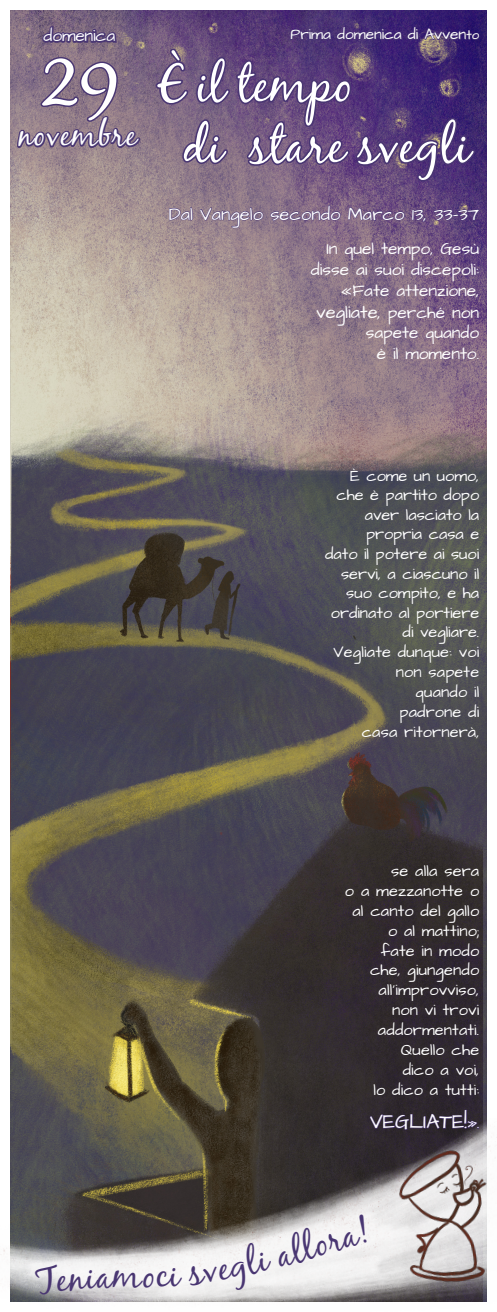
<style>
.page{position:relative;width:497px;height:1312px;background:#fff}
.page>*{position:absolute;margin:0;border:0;box-sizing:border-box;transform-origin:0 0}
.t1{font:78.3px "Black Jack";color:#fff}
.t2{font:50.73px "Black Jack";letter-spacing:.01em;color:#fff}
.t3{font:36.12px "Black Jack";color:#493672}
.t4{font:32.5px "Black Jack";letter-spacing:.025em;color:#fff}
.t5{font:20.4px "Architects Daughter";color:#fff}
.t6{font:18.35px "Architects Daughter";color:#fff}
.t7{font:17.4px "Architects Daughter";letter-spacing:-.01em;color:#fff}
.t8{font:17.27px "Architects Daughter";color:#fff}
.t9{font:16.3px/19.9px "Architects Daughter";letter-spacing:.01em;color:#fff;text-align:right}
.t10{font:15.4px "Architects Daughter";color:#fff}
.s1{font-size:13.25px}
.s2{font-size:17.27px}
.s3{font-size:15.3px}
</style>
<div class="page">
<img style="left:11px;top:11px;width:474px;height:1070px">
<img style="left:0;top:1081px;width:487px;height:221px">
<svg style="left:40px;top:10px;width:79px;height:37px;background:#6e5a7a"></svg>
<svg style="left:16px;top:55px;width:125px;height:121px;background:#847085"></svg>
<svg style="left:154px;top:10px;width:325px;height:524px;background:#79657e"></svg>
<img style="left:363px;top:1108px;width:133px;height:194px">
<svg style="left:35px;top:1263px;width:108px;height:31px"></svg>
<svg style="left:156px;top:1213px;width:214px;height:76px"></svg>
<p class="t7" style="left:44px;top:24px;width:73px">domenica</p>
<p class="t1" style="left:40px;top:32px;width:81px">29</p>
<p class="t4" style="left:18px;top:115px;width:119px">novembre</p>
<p class="t10" style="left:290px;top:24px;width:190px">Prima domenica di Avven<span class="s1">to</span></p>
<p class="t2" style="left:157px;top:53px;width:196px">È il tempo</p>
<p class="t2" style="left:183px;top:114px;width:288px">di stare svegli</p>
<p class="t6" style="left:168px;top:202px;width:311px">Dal Vangelo secondo Marco 13, 33-37</p>
<p class="t8" style="left:326px;top:237px;width:154px">In quel tempo, Gesù</p>
<p class="t8" style="left:310px;top:258px;width:169px">disse ai suoi discepoli:</p>
<p class="t8" style="left:340px;top:278px;width:140px">«Fate attenzione,</p>
<p class="t6" style="left:316px;top:299px;width:164px">vegliate, <span class="s2">perché non</span></p>
<p class="t8" style="left:365px;top:321px;width:115px">sapete quando</p>
<p class="t8" style="left:376px;top:342px;width:104px">è il momento.</p>
<p class="t9" style="left:336px;top:466px;width:144px;line-height:19.6px">È come un uomo, che è partito dopo aver lasciato la propria casa e</p>
<p class="t9" style="left:324px;top:544px;width:155px;line-height:19.6px">dato il potere ai suoi servi, a ciascuno il suo compito, e ha ordinato al portiere di vegliare.</p>
<p class="t9" style="left:333px;top:642px;width:147px">Vegliate dunque: voi non sapete</p>
<p class="t9" style="left:415px;top:682px;width:65px">quando il</p>
<p class="t9" style="left:399px;top:702px;width:81px">padrone di</p>
<p class="t9" style="left:361px;top:722px;width:119px">casa ritornerà,</p>
<p class="t9" style="left:390px;top:861px;width:89px">se alla sera</p>
<p class="t9" style="left:344px;top:881px;width:135px;text-align:center">o a mezzanotte o al canto del gallo</p>
<p class="t9" style="left:369px;top:920px;width:111px">o al mattino; fate in modo che, giungendo all’improvviso, non vi trovi addormentati.<br>Quello che</p>
<p class="t9" style="left:402px;top:1060px;width:78px">dico a voi,</p>
<p class="t9" style="left:373px;top:1079px;width:107px">lo dico a tutti:</p>
<p class="t5" style="left:369px;top:1107px;width:110px">VEGLIATE!<span class="s3">».</span></p>
<p class="t3" style="left:142px;top:1252px;width:15px">o</p>
</div>
